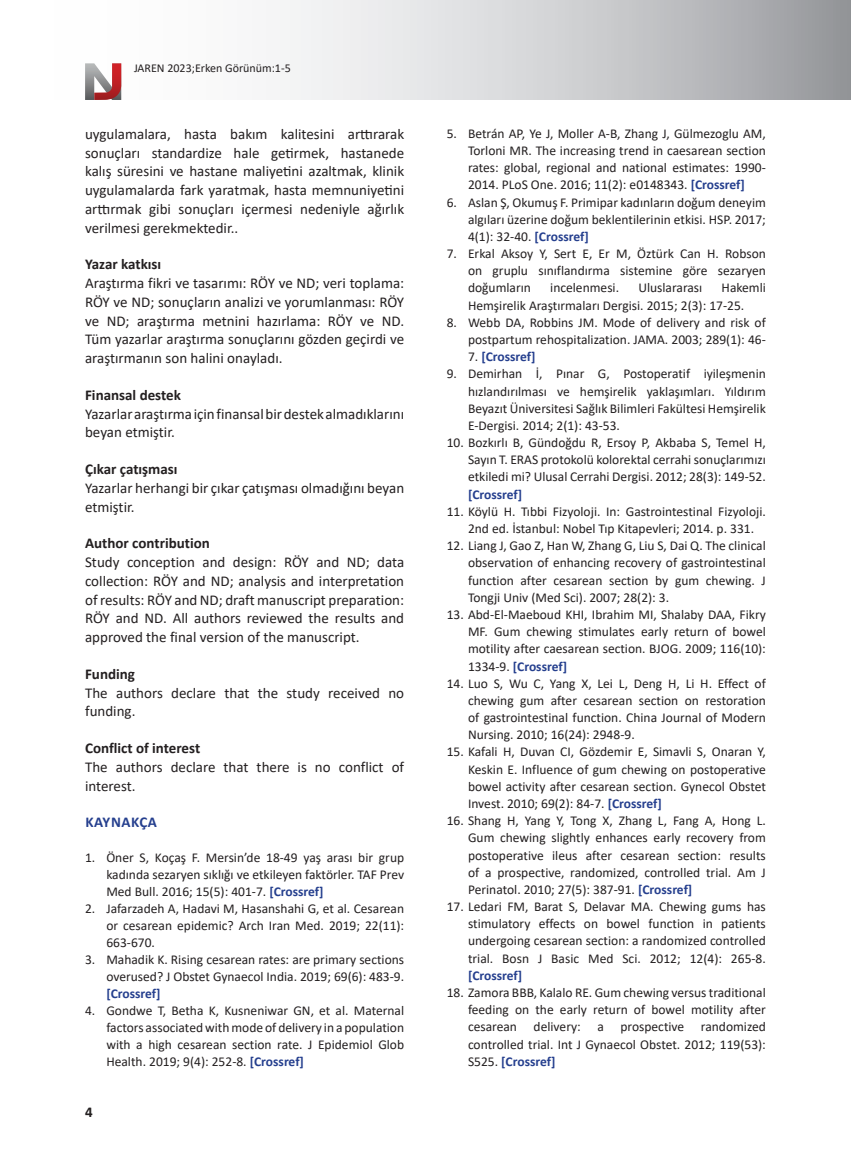
<style>
.page{position:relative;width:851px;height:1170px;background:#fff}
.page>*{position:absolute;margin:0;border:0;box-sizing:border-box;transform-origin:0 0}
.Paragraf{font:15px/18.8px "Calibri";color:#231f20}
.Başlık_2{font:700 15px "Calibri";color:#231f20}
.Başlık_1{font:700 15px "Calibri";letter-spacing:.04em;color:#253f8e}
.t1{font:13.5px/17.1px "Calibri";color:#231f20;text-align:justify}
.t2{font:700 13.5px "Calibri";color:#253f8e}
.t3{font:12px "Calibri";color:#231f20}
.s1{font-weight:700;color:#253f8e}
.s2{font-weight:400;color:#231f20}
</style>
<div class="page">
<svg style="left:121px;top:0;width:729px;height:100px"></svg>
<svg style="left:85px;top:63px;width:36px;height:37px"></svg>
<p class="t3" style="left:134px;top:60px;width:158px">JAREN 2023;Erken Görünüm:1-5</p>
<p class="Paragraf" style="left:85px;top:124px;width:320px;text-align:justify">uygulamalara, hasta bakım kalitesini arttırarak sonuçları standardize hale getirmek, hastanede kalış süresini ve hastane maliyetini azaltmak, klinik uygulamalarda fark yaratmak, hasta memnuniyetini arttırmak gibi sonuçları içermesi nedeniyle ağırlık verilmesi gerekmektedir..</p>
<p class="Başlık_2" style="left:85px;top:254px;width:78px">Yazar katkısı</p>
<p class="Paragraf" style="left:85px;top:273px;width:320px;text-align:justify">Araştırma fikri ve tasarımı: RÖY ve ND; veri toplama:<br>RÖY ve ND; sonuçların analizi ve yorumlanması: RÖY ve ND; araştırma metnini hazırlama: RÖY ve ND.<br>Tüm yazarlar araştırma sonuçlarını gözden geçirdi ve araştırmanın son halini onayladı.</p>
<p class="Başlık_2" style="left:85px;top:384px;width:97px">Finansal destek</p>
<p class="Paragraf" style="left:85px;top:404px;width:320px">Yazarlar araştırma için finansal bir destek almadıklarını beyan etmiştir.</p>
<p class="Başlık_2" style="left:85px;top:458px;width:94px">Çıkar çatışması</p>
<p class="Paragraf" style="left:85px;top:478px;width:320px">Yazarlar herhangi bir çıkar çatışması olmadığını beyan etmiştir.</p>
<p class="Başlık_2" style="left:85px;top:532px;width:126px">Author contribution</p>
<p class="Paragraf" style="left:85px;top:552px;width:320px;text-align:justify">Study conception and design: RÖY and ND; data collection: RÖY and ND; analysis and interpretation of results: RÖY and ND; draft manuscript preparation:<br>RÖY and ND. All authors reviewed the results and approved the final version of the manuscript.</p>
<p class="Başlık_2" style="left:85px;top:663px;width:51px">Funding</p>
<p class="Paragraf" style="left:85px;top:683px;width:320px">The authors declare that the study received no funding.</p>
<p class="Başlık_2" style="left:85px;top:737px;width:117px">Conflict of interest</p>
<p class="Paragraf" style="left:85px;top:757px;width:320px">The authors declare that there is no conflict of interest.</p>
<p class="Başlık_1" style="left:85px;top:811px;width:73px">KAYNAKÇA</p>
<p class="t1" style="left:106px;top:849px;width:299px;text-indent:-21px">1. Öner S, Koçaş F. Mersin’de 18-49 yaş arası bir grup kadında sezaryen sıklığı ve etkileyen faktörler. TAF Prev Med Bull. 2016; 15(5): 401-7. <span class="s1">[Crossref]</span></p>
<p class="t1" style="left:106px;top:899px;width:299px;text-indent:-21px">2. Jafarzadeh A, Hadavi M, Hasanshahi G, et al. Cesarean or cesarean epidemic? Arch Iran Med. 2019; 22(11):<br>663-670.</p>
<p class="t1" style="left:106px;top:950px;width:299px;text-indent:-21px">3. Mahadik K. Rising cesarean rates: are primary sections overused? J Obstet Gynaecol India. 2019; 69(6): 483-9. <span class="s1">[Crossref]</span></p>
<p class="t1" style="left:106px;top:1001px;width:299px;text-indent:-21px">4. Gondwe T, Betha K, Kusneniwar GN, et al. Maternal factors associated with mode of delivery in a population with a high cesarean section rate. J Epidemiol Glob Health. 2019; 9(4): 252-8. <span class="s1">[Crossref]</span></p>
<p class="Başlık_2" style="left:85px;top:1101px;width:9px">4</p>
<p class="t1" style="left:468px;top:124px;width:299px;text-indent:-21px">5. Betrán AP, Ye J, Moller A-B, Zhang J, Gülmezoglu AM, Torloni MR. The increasing trend in caesarean section rates: global, regional and national estimates: 1990- 2014. PLoS One. 2016; 11(2): e0148343. <span class="s1">[Crossref]</span></p>
<p class="t1" style="left:468px;top:193px;width:299px;text-indent:-21px">6. Aslan Ş, Okumuş F. Primipar kadınların doğum deneyim algıları üzerine doğum beklentilerinin etkisi. HSP. 2017; 4(1): 32-40. <span class="s1">[Crossref]</span></p>
<p class="t1" style="left:468px;top:245px;width:299px;text-indent:-21px">7. Erkal Aksoy Y, Sert E, Er M, Öztürk Can H. Robson on gruplu sınıflandırma sistemine göre sezaryen doğumların</p>
<p class="t1" style="left:468px;top:279px;width:299px;text-indent:253px">Hakemli<br>Hemşirelik Araştırmaları Dergisi. 2015; 2(3): 17-25.</p>
<p class="t1" style="left:446px;top:313px;width:320px;text-align:right">8. Webb DA, Robbins JM. Mode of delivery and risk of postpartum rehospitalization. JAMA. 2003; 289(1): 46-</p>
<p class="t2" style="left:468px;top:347px;width:69px"><span class="s2">7.</span> [Crossref]</p>
<p class="t1" style="left:468px;top:365px;width:299px;text-indent:-21px">9. Demirhan İ, Pınar G, Postoperatif iyileşmenin hızlandırılması ve hemşirelik yaklaşımları. Yıldırım Beyazıt Üniversitesi Sağlık Bilimleri Fakültesi Hemşirelik E-Dergisi. 2014; 2(1): 43-53.</p>
<p class="t1" style="left:468px;top:433px;width:299px;text-indent:-21px">10. Bozkırlı B, Gündoğdu R, Ersoy P, Akbaba S, Temel H, Sayın T. ERAS protokolü kolorektal cerrahi sonuçlarımızı etkiledi mi? Ulusal Cerrahi Dergisi. 2012; 28(3): 149-52. <span class="s1">[Crossref]</span></p>
<p class="t1" style="left:468px;top:502px;width:299px;text-indent:-21px">11. Köylü H. Tıbbi Fizyoloji. In: Gastrointestinal Fizyoloji.<br>2nd ed. İstanbul: Nobel Tıp Kitapevleri; 2014. p. 331.</p>
<p class="t1" style="left:468px;top:537px;width:299px;text-indent:-21px">12. Liang J, Gao Z, Han W, Zhang G, Liu S, Dai Q. The clinical observation of enhancing recovery of gastrointestinal function after cesarean section by gum chewing. J Tongji Univ (Med Sci). 2007; 28(2): 3.</p>
<p class="t1" style="left:468px;top:605px;width:299px;text-indent:-21px">13. Abd-El-Maeboud KHI, Ibrahim MI, Shalaby DAA, Fikry MF. Gum chewing stimulates early return of bowel motility after caesarean section. BJOG. 2009; 116(10):<br>1334-9. <span class="s1">[Crossref]</span></p>
<p class="t1" style="left:468px;top:674px;width:299px;text-indent:-21px">14. Luo S, Wu C, Yang X, Lei L, Deng H, Li H. Effect of chewing gum after cesarean section on restoration of gastrointestinal function. China Journal of Modern Nursing. 2010; 16(24): 2948-9.</p>
<p class="t1" style="left:468px;top:743px;width:299px;text-indent:-21px">15. Kafali H, Duvan CI, Gözdemir E, Simavli S, Onaran Y, Keskin E. Influence of gum chewing on postoperative bowel activity after cesarean section. Gynecol Obstet Invest. 2010; 69(2): 84-7. <span class="s1">[Crossref]</span></p>
<p class="t1" style="left:468px;top:811px;width:299px;text-indent:-21px">16. Shang H, Yang Y, Tong X, Zhang L, Fang A, Hong L.<br>Gum chewing slightly enhances early recovery from postoperative ileus after cesarean section: results of a prospective, randomized, controlled trial. Am J Perinatol. 2010; 27(5): 387-91. <span class="s1">[Crossref]</span></p>
<p class="t1" style="left:468px;top:897px;width:299px;text-indent:-21px">17. Ledari FM, Barat S, Delavar MA. Chewing gums has stimulatory effects on bowel function in patients undergoing cesarean section: a randomized controlled trial. Bosn J Basic Med Sci. 2012; 12(4): 265-8. <span class="s1">[Crossref]</span></p>
<p class="t1" style="left:468px;top:983px;width:299px;text-indent:-21px">18. Zamora BBB, Kalalo RE. Gum chewing versus traditional feeding on the early return of bowel motility after cesarean delivery: a prospective randomized controlled trial. Int J Gynaecol Obstet. 2012; 119(53):<br>S525. <span class="s1">[Crossref]</span></p>
<p class="t1" style="left:550px;top:279px;width:70px">incelenmesi.</p>
<p class="t1" style="left:638px;top:279px;width:65px">Uluslararası</p>
</div>
